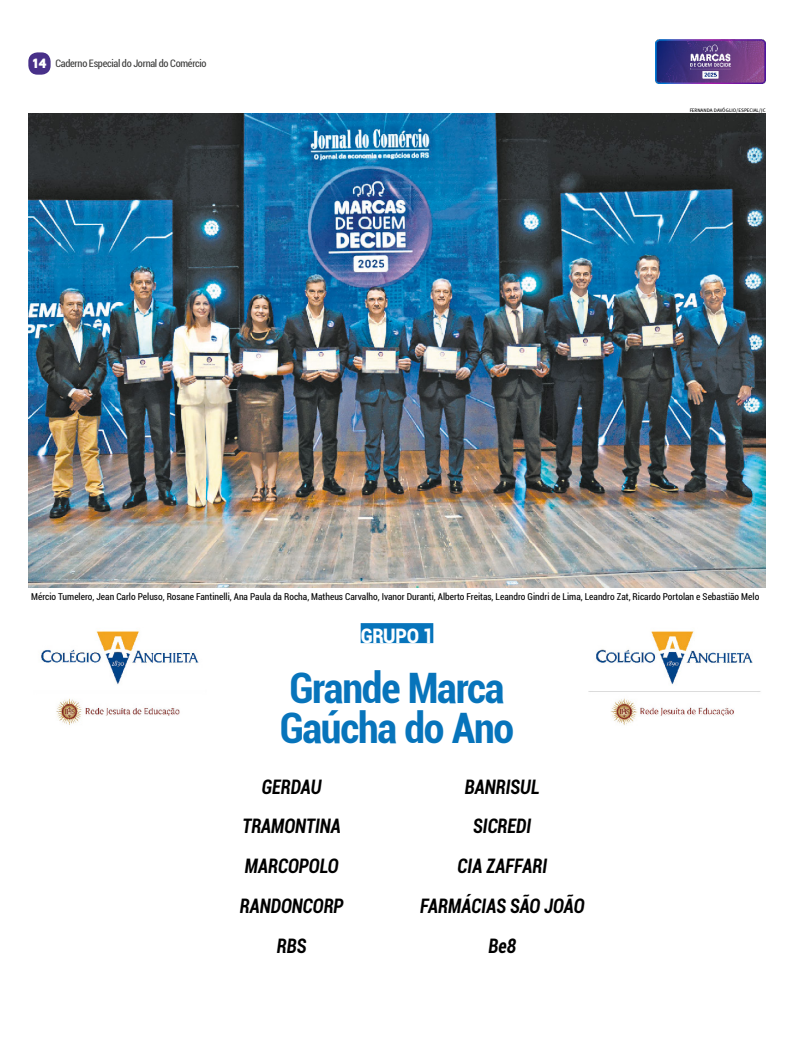
<style>
.page{position:relative;width:794px;height:1063px;background:#fff}
.page>*{position:absolute;margin:0;border:0;box-sizing:border-box;transform-origin:0 0}
.Abre{font:700 condensed 42px/40px "Roboto";letter-spacing:-.03em;color:#0774bb}
.Linha_de_Apoio{font:italic 700 condensed 20px "Roboto";color:#000;scale:.9 1}
.CARTOLA{font:900 20px "Roboto";letter-spacing:-.015em;color:#fff;scale:.9 1}
.t1{font:condensed 10.3px "Roboto";letter-spacing:-.03em;color:#3c3c3b}
.Legenda{font:condensed 9.5px "Roboto";color:#000}
.Crédito{font:5px "Meta Book Caps";color:#000}
.s1{font-family:"Maven Pro";font-weight:900;font-stretch:normal;font-size:13.9px;color:#fff}
</style>
<div class="page">
<div style="left:28px;top:52px;width:23px;height:23px;background:#483089;border-radius:9px"></div>
<img style="left:656px;top:40px;width:109px;height:44px">
<div style="left:361px;top:623px;width:72px;height:20px;background:#0774bb"></div>
<img style="left:28px;top:113px;width:737px;height:475px">
<img style="left:588px;top:631px;width:173px;height:94px">
<img style="left:41px;top:631px;width:158px;height:94px">
<p class="t1" style="left:32px;top:56px;width:176px"><span class="s1">14</span> Caderno Especial do Jornal do Comércio</p>
<p class="Crédito" style="left:689px;top:108px;width:77px">FERNANDA DAVÓGLIO/ESPECIAL/JC</p>
<p class="Legenda" style="left:31px;top:590px;width:729px">Mércio Tumelero, Jean Carlo Peluso, Rosane Fantinelli, Ana Paula da Rocha, Matheus Carvalho, Ivanor Duranti, Alberto Freitas, Leandro Gindri de Lima, Leandro Zat, Ricardo Portolan e Sebastião Melo</p>
<p class="CARTOLA" style="left:361px;top:622px;width:82px">GRUPO 1</p>
<p class="Abre" style="left:280px;top:667px;width:236px">Grande Marca<br>Gaúcha do Ano</p>
<p class="Linha_de_Apoio" style="left:262px;top:773px;width:68px">GERDAU</p>
<p class="Linha_de_Apoio" style="left:242px;top:812px;width:111px">TRAMONTINA</p>
<p class="Linha_de_Apoio" style="left:245px;top:852px;width:106px">MARCOPOLO</p>
<p class="Linha_de_Apoio" style="left:240px;top:892px;width:117px">RANDONCORP</p>
<p class="Linha_de_Apoio" style="left:277px;top:931px;width:34px">RBS</p>
<p class="Linha_de_Apoio" style="left:465px;top:773px;width:85px">BANRISUL</p>
<p class="Linha_de_Apoio" style="left:473px;top:812px;width:66px">SICREDI</p>
<p class="Linha_de_Apoio" style="left:457px;top:852px;width:101px">CIA ZAFFARI</p>
<p class="Linha_de_Apoio" style="left:420px;top:892px;width:184px">FARMÁCIAS SÃO JOÃO</p>
<p class="Linha_de_Apoio" style="left:488px;top:931px;width:32px">Be8</p>
</div>
